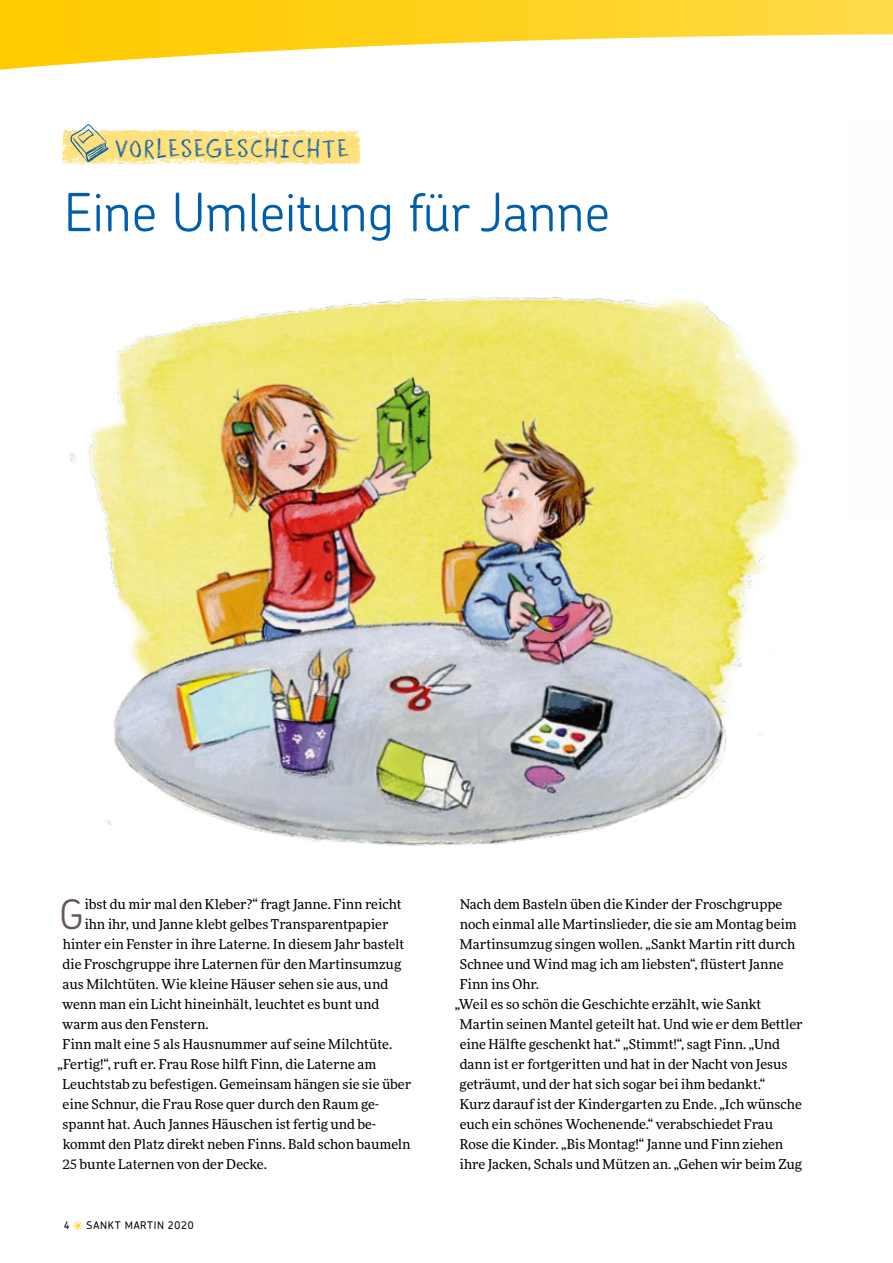
<style>
.page{position:relative;width:893px;height:1263px;background:#fff}
.page>*{position:absolute;margin:0;border:0;box-sizing:border-box;transform-origin:0 0}
.t1{font:300 52.5px "Chevin Pro";color:#005eaa}
.t2{font:300 40.65px "Chevin Pro";color:#695556}
.t3{font:22.5px "Sternsinger";letter-spacing:.04em;color:#005eaa}
.t4{font:13.5px "More OT";color:#000}
.t5{font:500 10.5px "Chevin Pro";letter-spacing:.065em;color:#000}
.s1{font-family:"Sternsinger";font-weight:400;color:#fc0}
</style>
<div class="page">
<img style="left:69px;top:296px;width:731px;height:550px">
<svg style="left:0;top:0;width:893px;height:70px"></svg>
<img style="left:62px;top:129px;width:299px;height:36px">
<svg style="left:70px;top:124px;width:39px;height:38px"></svg>
<h3 class="t3" style="left:114px;top:133px;width:221px">VORLESEGESCHICHTE</h3>
<h1 class="t1" style="left:64px;top:177px;width:547px">Eine Umleitung für Janne</h1>
<h2 class="t2" style="left:59px;top:887px;width:26px">G</h2>
<p class="t4" style="left:84px;top:896px;width:319px">ibst du mir mal den Kleber?“ fragt Janne. Finn reicht</p>
<p class="t4" style="left:84px;top:916px;width:306px">ihn ihr, und Janne klebt gelbes Transparentpapier</p>
<p class="t4" style="left:63px;top:936px;width:343px">hinter ein Fenster in ihre Laterne. In diesem Jahr bastelt</p>
<p class="t4" style="left:63px;top:956px;width:340px">die Froschgruppe ihre Laternen für den Martinsumzug</p>
<p class="t4" style="left:62px;top:976px;width:327px">aus Milchtüten. Wie kleine Häuser sehen sie aus, und</p>
<p class="t4" style="left:63px;top:996px;width:318px">wenn man ein Licht hineinhält, leuchtet es bunt und</p>
<p class="t4" style="left:63px;top:1016px;width:148px">warm aus den Fenstern.</p>
<p class="t4" style="left:63px;top:1036px;width:331px">Finn malt eine 5 als Hausnummer auf seine Milchtüte.</p>
<p class="t4" style="left:58px;top:1056px;width:320px">„Fertig!“, ruft er. Frau Rose hilft Finn, die Laterne am</p>
<p class="t4" style="left:63px;top:1076px;width:350px">Leuchtstab zu befestigen. Gemeinsam hängen sie sie über</p>
<p class="t4" style="left:63px;top:1096px;width:318px">eine Schnur, die Frau Rose quer durch den Raum ge-</p>
<p class="t4" style="left:63px;top:1116px;width:315px">spannt hat. Auch Jannes Häuschen ist fertig und be-</p>
<p class="t4" style="left:63px;top:1136px;width:349px">kommt den Platz direkt neben Finns. Bald schon baumeln</p>
<p class="t4" style="left:62px;top:1156px;width:206px">25 bunte Laternen von der Decke.</p>
<p class="t5" style="left:64px;top:1218px;width:131px">4 <span class="s1">*</span> SANKT MARTIN 2020</p>
<p class="t4" style="left:460px;top:896px;width:324px">Nach dem Basteln üben die Kinder der Froschgruppe</p>
<p class="t4" style="left:460px;top:916px;width:338px">noch einmal alle Martinslieder, die sie am Montag beim</p>
<p class="t4" style="left:460px;top:936px;width:337px">Martinsumzug singen wollen. „Sankt Martin ritt durch</p>
<p class="t4" style="left:460px;top:956px;width:325px">Schnee und Wind mag ich am liebsten“, flüstert Janne</p>
<p class="t4" style="left:460px;top:976px;width:81px">Finn ins Ohr.</p>
<p class="t4" style="left:455px;top:996px;width:308px">„Weil es so schön die Geschichte erzählt, wie Sankt</p>
<p class="t4" style="left:460px;top:1016px;width:344px">Martin seinen Mantel geteilt hat. Und wie er dem Bettler</p>
<p class="t4" style="left:460px;top:1036px;width:322px">eine Hälfte geschenkt hat.“ „Stimmt!“, sagt Finn. „Und</p>
<p class="t4" style="left:460px;top:1056px;width:329px">dann ist er fortgeritten und hat in der Nacht von Jesus</p>
<p class="t4" style="left:460px;top:1076px;width:307px">geträumt, und der hat sich sogar bei ihm bedankt.“</p>
<p class="t4" style="left:460px;top:1096px;width:344px">Kurz darauf ist der Kindergarten zu Ende. „Ich wünsche</p>
<p class="t4" style="left:460px;top:1116px;width:315px">euch ein schönes Wochenende.“ verabschiedet Frau</p>
<p class="t4" style="left:460px;top:1136px;width:325px">Rose die Kinder. „Bis Montag!“ Janne und Finn ziehen</p>
<p class="t4" style="left:460px;top:1156px;width:344px">ihre Jacken, Schals und Mützen an. „Gehen wir beim Zug</p>
</div>
